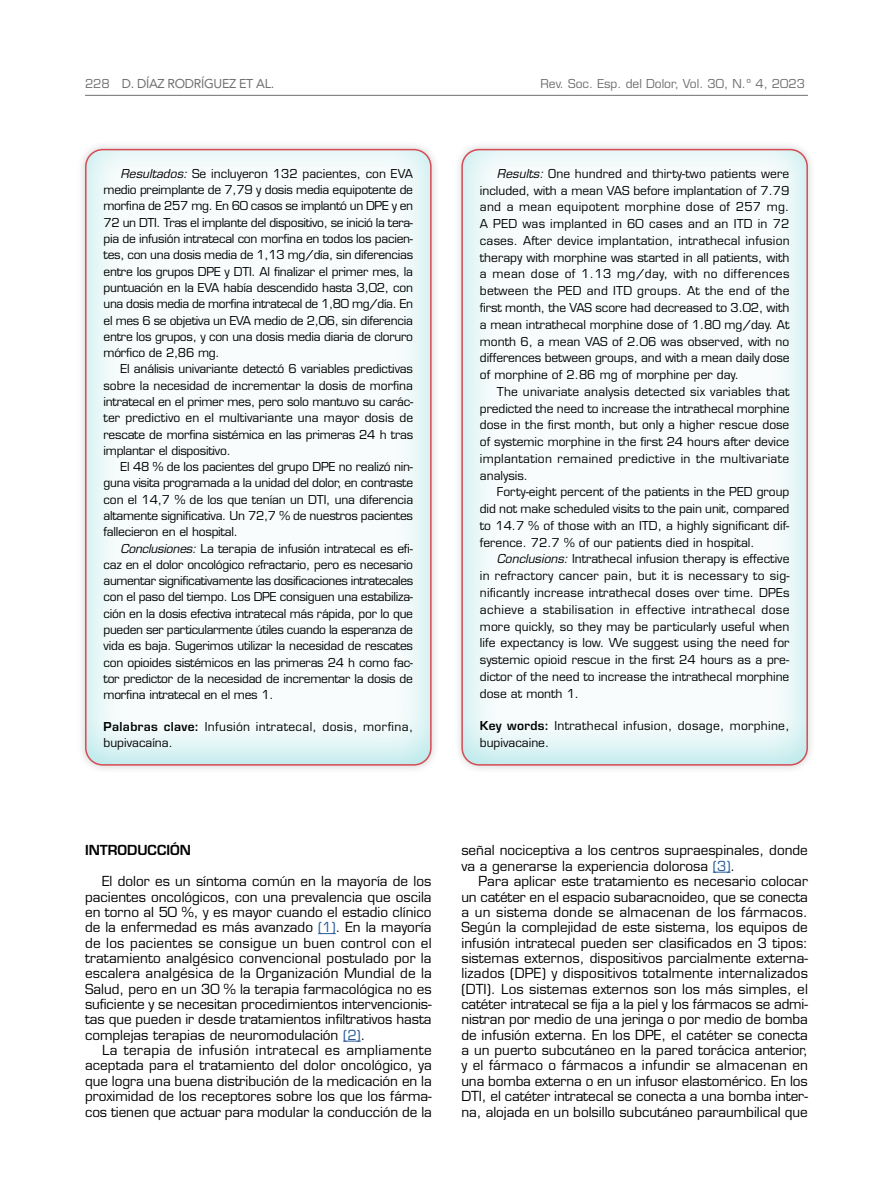
<style>
.page{position:relative;width:893px;height:1191px;background:#fff}
.page>*{position:absolute;margin:0;border:0;box-sizing:border-box;transform-origin:0 0}
.t1{font:13.5px/15.3px "Eurostile LT Std";color:#000;text-align:justify}
.t2{font:600 13.5px "Eurostile LT Std";color:#000}
.t3{font:12.75px "Avenir LT Std";letter-spacing:-.025em;color:#706f6f}
.t4{font:12px/16.4px "Eurostile LT Std";color:#000;text-align:justify}
.t5{font:12px/16.4px "Eurostile LT Std";letter-spacing:.03em;color:#000}
.t6{font:12px/16.8px "Eurostile LT Std";letter-spacing:.025em;color:#000}
.t7{font:12px "Eurostile LT Std";color:#706f6f}
.s1{font-family:"Eurostile LT Std";font-size:12px}
.s2{font-style:italic}
.s3{font-weight:600}
.s4{color:#275b9b}
</style>
<div class="page">
<hr style="left:85px;top:95px;width:723px;height:1px;background:#706f6f">
<div style="left:448px;top:139px;width:372px;height:627px;background:#00b2bb;opacity:.3"></div>
<div style="left:461px;top:149px;width:347px;height:616px;border:2px solid #d64c53;border-radius:17px"></div>
<div style="left:72px;top:138px;width:371px;height:627px;background:#00b2bb;opacity:.3"></div>
<div style="left:85px;top:149px;width:347px;height:616px;border:2px solid #d64c53;border-radius:17px"></div>
<svg style="left:318px;top:933px;width:18px;height:1px"></svg>
<svg style="left:343px;top:1040px;width:18px;height:1px"></svg>
<svg style="left:713px;top:872px;width:17px;height:1px"></svg>
<p class="t3" style="left:85px;top:76px;width:191px"><span class="s1">228</span> D. DÍAZ RODRÍGUEZ ET AL.</p>
<p class="t7" style="left:540px;top:77px;width:266px">Rev. Soc. Esp. del Dolor, Vol. 30, N.º 4, 2023</p>
<p class="t4" style="left:104px;top:165px;width:311px;text-indent:17px"><span class="s2">Resultados:</span> Se incluyeron 132 pacientes, con EVA medio preimplante de 7,79 y dosis media equipotente de morfina de 257 mg. En 60 casos se implantó un DPE y en 72 un DTI. Tras el implante del dispositivo, se inició la tera&shy;pia de infusión intratecal con morfina en todos los pacien&shy;tes, con una dosis media de 1,13 mg/día, sin diferencias entre los grupos DPE y DTI. Al finalizar el primer mes, la puntuación en la EVA había descendido hasta 3,02, con una dosis media de morfina intratecal de 1,80 mg/día. En el mes 6 se objetiva un EVA medio de 2,06, sin diferencia entre los grupos, y con una dosis media diaria de cloruro mórfico de 2,86 mg.</p>
<p class="t4" style="left:104px;top:361px;width:311px;text-indent:17px">El análisis univariante detectó 6 variables predictivas sobre la necesidad de incrementar la dosis de morfina intratecal en el primer mes, pero solo mantuvo su carác&shy;ter predictivo en el multivariante una mayor dosis de rescate de morfina sistémica en las primeras 24 h tras implantar el dispositivo.</p>
<p class="t4" style="left:104px;top:458px;width:311px;text-indent:17px">El 48 % de los pacientes del grupo DPE no realizó nin&shy;guna visita programada a la unidad del dolor, en contraste con el 14,7 % de los que tenían un DTI, una diferencia altamente significativa. Un 72,7 % de nuestros pacientes fallecieron en el hospital.</p>
<p class="t4" style="left:104px;top:540px;width:311px;text-indent:17px"><span class="s2">Conclusiones:</span> La terapia de infusión intratecal es efi&shy;caz en el dolor oncológico refractario, pero es necesario aumentar significativamente las dosificaciones intratecales con el paso del tiempo. Los DPE consiguen una estabiliza&shy;ción en la dosis efectiva intratecal más rápida, por lo que pueden ser particularmente útiles cuando la esperanza de vida es baja. Sugerimos utilizar la necesidad de rescates con opioides sistémicos en las primeras 24 h como fac&shy;tor predictor de la necesidad de incrementar la dosis de morfina intratecal en el mes 1.</p>
<p class="t5" style="left:104px;top:718px;width:311px"><span class="s3">Palabras clave:</span> Infusión intratecal, dosis, morfina, bupivacaína.</p>
<p class="t4" style="left:480px;top:165px;width:311px;line-height:16.8px;text-indent:17px"><span class="s2">Results:</span> One hundred and thirty-two patients were included, with a mean VAS before implantation of 7.79 and a mean equipotent morphine dose of 257 mg.<br>A PED was implanted in 60 cases and an ITD in 72 cases. After device implantation, intrathecal infusion therapy with morphine was started in all patients, with a mean dose of 1.13 mg/day, with no differences between the PED and ITD groups. At the end of the first month, the VAS score had decreased to 3.02, with a mean intrathecal morphine dose of 1.80 mg/day. At month 6, a mean VAS of 2.06 was observed, with no differences between groups, and with a mean daily dose of morphine of 2.86 mg of morphine per day.</p>
<p class="t4" style="left:480px;top:383px;width:311px;line-height:16.8px;text-indent:17px">The univariate analysis detected six variables that predicted the need to increase the intrathecal morphine dose in the first month, but only a higher rescue dose of systemic morphine in the first 24 hours after device implantation remained predictive in the multivariate analysis.</p>
<p class="t4" style="left:480px;top:484px;width:311px;line-height:16.8px;text-indent:17px">Forty-eight percent of the patients in the PED group did not make scheduled visits to the pain unit, compared to 14.7 % of those with an ITD, a highly significant dif&shy;ference. 72.7 % of our patients died in hospital.</p>
<p class="t4" style="left:480px;top:551px;width:311px;line-height:16.8px;text-indent:17px"><span class="s2">Conclusions:</span> Intrathecal infusion therapy is effective in refractory cancer pain, but it is necessary to sig&shy;nificantly increase intrathecal doses over time. DPEs achieve a stabilisation in effective intrathecal dose more quickly, so they may be particularly useful when life expectancy is low. We suggest using the need for systemic opioid rescue in the first 24 hours as a pre&shy;dictor of the need to increase the intrathecal morphine dose at month 1.</p>
<p class="t6" style="left:480px;top:717px;width:311px"><span class="s3">Key words:</span> Intrathecal infusion, dosage, morphine, bupivacaine.</p>
<p class="t2" style="left:85px;top:842px;width:107px">INTRODUCCIÓN</p>
<p class="t1" style="left:85px;top:873px;width:348px;text-indent:17px">El dolor es un síntoma común en la mayoría de los pacientes oncológicos, con una prevalencia que oscila en torno al 50 %, y es mayor cuando el estadio clínico de la enfermedad es más avanzado <span class="s4">(1)</span>. En la mayoría de los pacientes se consigue un buen control con el tratamiento analgésico convencional postulado por la escalera analgésica de la Organización Mundial de la Salud, pero en un 30 % la terapia farmacológica no es suficiente y se necesitan procedimientos intervencionis&shy;tas que pueden ir desde tratamientos infiltrativos hasta complejas terapias de neuromodulación <span class="s4">(2)</span>.</p>
<p class="t1" style="left:85px;top:1042px;width:348px;text-indent:17px">La terapia de infusión intratecal es ampliamente aceptada para el tratamiento del dolor oncológico, ya que logra una buena distribución de la medicación en la proximidad de los receptores sobre los que los fárma&shy;cos tienen que actuar para modular la conducción de la</p>
<p class="t1" style="left:461px;top:843px;width:348px">señal nociceptiva a los centros supraespinales, donde va a generarse la experiencia dolorosa <span class="s4">(3)</span>.</p>
<p class="t1" style="left:461px;top:873px;width:348px;text-indent:17px">Para aplicar este tratamiento es necesario colocar un catéter en el espacio subaracnoideo, que se conecta a un sistema donde se almacenan de los fármacos.<br>Según la complejidad de este sistema, los equipos de infusión intratecal pueden ser clasificados en 3 tipos: sistemas externos, dispositivos parcialmente externa&shy;lizados (DPE) y dispositivos totalmente internalizados (DTI). Los sistemas externos son los más simples, el catéter intratecal se fija a la piel y los fármacos se admi&shy;nistran por medio de una jeringa o por medio de bomba de infusión externa. En los DPE, el catéter se conecta a un puerto subcutáneo en la pared torácica anterior, y el fármaco o fármacos a infundir se almacenan en una bomba externa o en un infusor elastomérico. En los DTI, el catéter intratecal se conecta a una bomba inter&shy;na, alojada en un bolsillo subcutáneo paraumbilical que</p>
</div>
